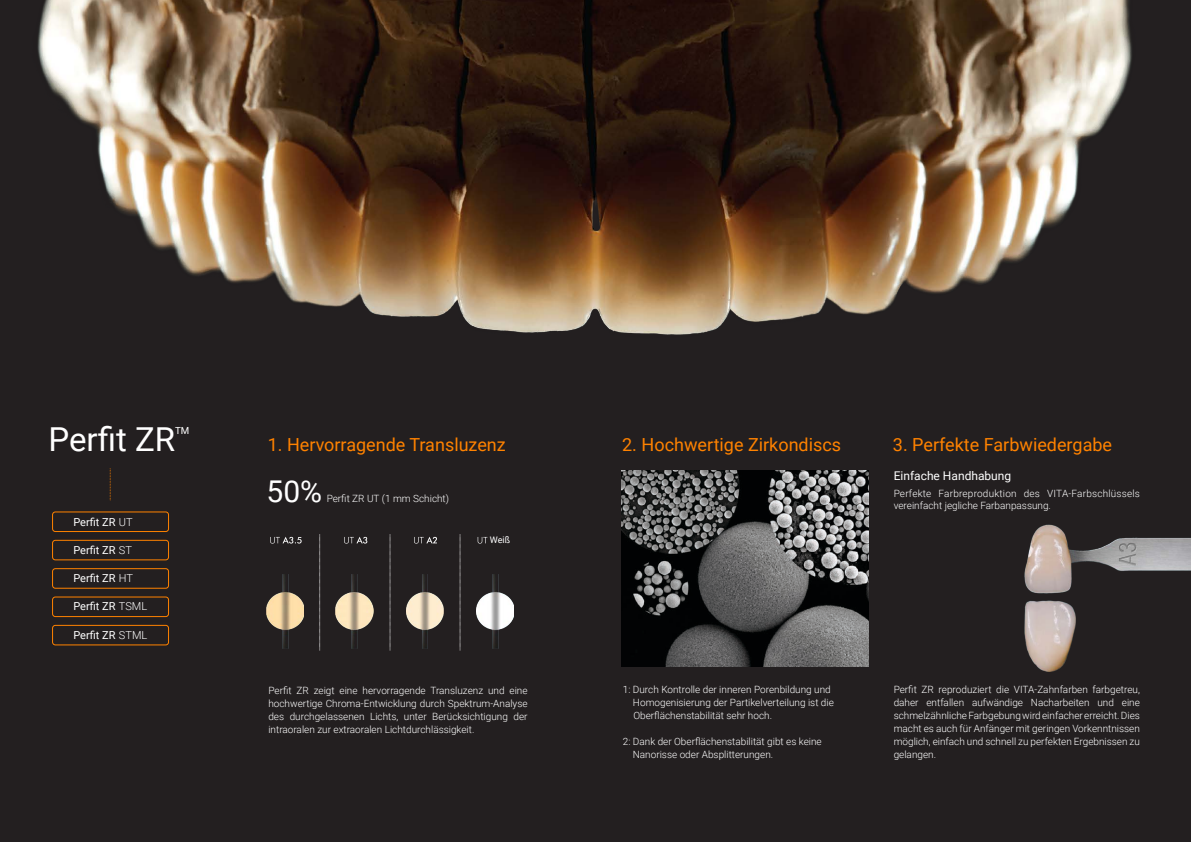
<style>
.page{position:relative;width:1191px;height:842px;background:#231f20}
.page>*{position:absolute;margin:0;border:0;box-sizing:border-box;transform-origin:0 0}
.t1{font:33px "Roboto";color:#fff}
.t2{font:30px "Roboto";color:#fff}
.Register_orange{font:18px "Roboto";color:#ff8200}
.t3{font:12px "Roboto";color:#fff}
.t4{font:11px "Roboto";color:#fff}
.t5{font:300 10px/13px "Roboto";color:#fff;text-align:justify}
.t6{font:9.8px "Roboto";color:#fff}
.t7{font:9px "Roboto";color:#fff}
.s1{font-weight:300}
</style>
<div class="page">
<img style="left:37px;top:0;width:1095px;height:335px">
<svg style="left:52px;top:512px;width:117px;height:133px"></svg>
<svg style="left:109px;top:468px;width:2px;height:33px"></svg>
<img style="left:621px;top:471px;width:247px;height:196px">
<img style="left:1024px;top:524px;width:167px;height:148px">
<svg style="left:270px;top:537px;width:32px;height:6px"></svg>
<svg style="left:344px;top:537px;width:23px;height:6px"></svg>
<svg style="left:414px;top:537px;width:23px;height:6px"></svg>
<svg style="left:477px;top:536px;width:11px;height:8px"></svg>
<svg style="left:319px;top:534px;width:1px;height:116px"></svg>
<svg style="left:390px;top:534px;width:1px;height:116px"></svg>
<svg style="left:460px;top:534px;width:1px;height:116px"></svg>
<img style="left:266px;top:575px;width:38px;height:73px">
<img style="left:476px;top:575px;width:38px;height:73px">
<img style="left:406px;top:575px;width:37px;height:73px">
<img style="left:336px;top:575px;width:37px;height:73px">
<p class="t1" style="left:48px;top:416px;width:128px">Perfit ZR</p>
<p class="Register_orange" style="left:268px;top:432px;width:240px">1. Hervorragende Transluzenz</p>
<p class="t6" style="left:175px;top:423px;width:16px">TM</p>
<p class="t4" style="left:73px;top:514px;width:61px">Perfit ZR <span class="s1">UT</span></p>
<p class="t4" style="left:73px;top:542px;width:60px">Perfit ZR <span class="s1">ST</span></p>
<p class="t4" style="left:73px;top:571px;width:61px">Perfit ZR <span class="s1">HT</span></p>
<p class="t4" style="left:73px;top:599px;width:75px">Perfit ZR <span class="s1">TSML</span></p>
<p class="t4" style="left:73px;top:627px;width:75px">Perfit ZR <span class="s1">STML</span></p>
<p class="t2" style="left:266px;top:471px;width:57px">50%</p>
<p class="t5" style="left:327px;top:492px;width:124px">Perfit ZR UT (1 mm Schicht)</p>
<p class="t7" style="left:490px;top:534px;width:22px">Weiß</p>
<p class="t5" style="left:268px;top:683px;width:261px">Perfit ZR zeigt eine hervorragende Transluzenz und eine hochwertige Chroma-Entwicklung durch Spektrum-Analyse des durchgelassenen Lichts, unter Berücksichtigung der intraoralen zur extraoralen Lichtdurchlässigkeit.</p>
<p class="Register_orange" style="left:622px;top:432px;width:220px">2. Hochwertige Zirkondiscs</p>
<p class="Register_orange" style="left:893px;top:432px;width:221px">3. Perfekte Farbwiedergabe</p>
<p class="t3" style="left:893px;top:467px;width:119px">Einfache Handhabung</p>
<p class="t5" style="left:893px;top:487px;width:248px;line-height:12px">Perfekte Farbreproduktion des VITA-Farbschlüssels vereinfacht jegliche Farbanpassung.</p>
<p class="t5" style="left:623px;top:683px;width:209px">1: Durch Kontrolle der inneren Porenbildung und</p>
<p class="t5" style="left:633px;top:696px;width:202px">Homogenisierung der Partikelverteilung ist die</p>
<p class="t5" style="left:633px;top:709px;width:140px">Oberflächenstabilität sehr hoch.</p>
<p class="t5" style="left:623px;top:735px;width:200px">2: Dank der Oberflächenstabilität gibt es keine</p>
<p class="t5" style="left:633px;top:748px;width:142px">Nanorisse oder Absplitterungen.</p>
<p class="t5" style="left:893px;top:683px;width:248px">Perfit ZR reproduziert die VITA-Zahnfarben farbgetreu, daher entfallen aufwändige Nacharbeiten und eine schmelzähnliche Farbgebung wird einfacher erreicht. Dies macht es auch für Anfänger mit geringen Vorkenntnissen möglich, einfach und schnell zu perfekten Ergebnissen zu gelangen.</p>
</div>
